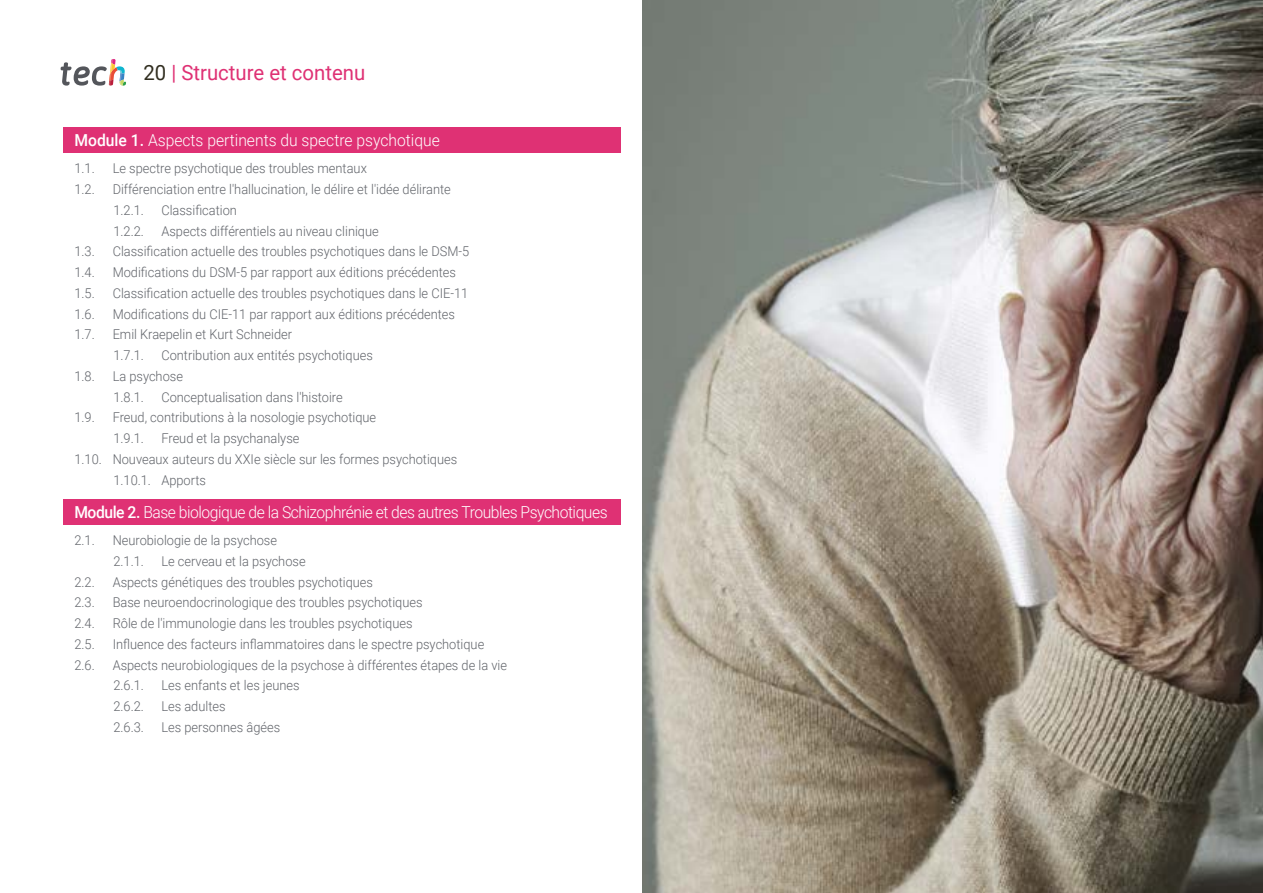
<style>
.page{position:relative;width:1263px;height:893px;background:#fff}
.page>*{position:absolute;margin:0;border:0;box-sizing:border-box;transform-origin:0 0}
.t1{font:21px "Roboto";color:#df3174}
.t2{font:300 16.5px "Roboto";letter-spacing:-.03em;color:#fff;scale:.95 1}
.t3{font:300 16.5px "Roboto";color:#fff;scale:.95 1}
.t4{font:300 13.5px/20.7px "Roboto";color:#61646a;scale:.95 1}
.s1{color:#312e20}
.s2{font-weight:500}
</style>
<div class="page">
<img style="left:642px;top:0;width:621px;height:893px">
<svg style="left:61px;top:59px;width:65px;height:27px"></svg>
<div style="left:63px;top:128px;width:558px;height:25px;background:#df3174"></div>
<div style="left:63px;top:499px;width:558px;height:25px;background:#df3174"></div>
<h1 class="t1" style="left:144px;top:57px;width:223px"><span class="s1">20</span> | Structure et contenu</h1>
<p class="t3" style="left:74px;top:129px;width:386px"><span class="s2">Module 1.</span> Aspects pertinents du spectre psychotique</p>
<p class="t4" style="left:74px;top:158px;width:23px">1.1.</p>
<p class="t4" style="left:113px;top:158px;width:269px">Le spectre psychotique des troubles mentaux</p>
<p class="t4" style="left:74px;top:179px;width:23px">1.2.</p>
<p class="t4" style="left:113px;top:179px;width:357px">Différenciation entre l'hallucination, le délire et l'idée délirante<br>1.2.1.</p>
<p class="t4" style="left:161px;top:199px;width:81px">Classification</p>
<p class="t4" style="left:113px;top:220px;width:34px">1.2.2.</p>
<p class="t4" style="left:161px;top:220px;width:230px">Aspects différentiels au niveau clinique</p>
<p class="t4" style="left:74px;top:241px;width:23px">1.3.</p>
<p class="t4" style="left:113px;top:241px;width:377px">Classification actuelle des troubles psychotiques dans le DSM-5</p>
<p class="t4" style="left:74px;top:262px;width:23px">1.4.</p>
<p class="t4" style="left:113px;top:262px;width:363px">Modifications du DSM-5 par rapport aux éditions précédentes</p>
<p class="t4" style="left:74px;top:282px;width:23px">1.5.</p>
<p class="t4" style="left:113px;top:282px;width:376px">Classification actuelle des troubles psychotiques dans le CIE-11</p>
<p class="t4" style="left:74px;top:303px;width:23px">1.6.</p>
<p class="t4" style="left:113px;top:303px;width:362px">Modifications du CIE-11 par rapport aux éditions précédentes</p>
<p class="t4" style="left:74px;top:324px;width:23px">1.7.</p>
<p class="t4" style="left:113px;top:324px;width:190px">Emil Kraepelin et Kurt Schneider<br>1.7.1.</p>
<p class="t4" style="left:161px;top:345px;width:224px">Contribution aux entités psychotiques</p>
<p class="t4" style="left:74px;top:365px;width:23px">1.8.</p>
<p class="t4" style="left:113px;top:365px;width:76px">La psychose<br>1.8.1.</p>
<p class="t4" style="left:161px;top:386px;width:192px">Conceptualisation dans l'histoire</p>
<p class="t4" style="left:74px;top:407px;width:23px">1.9.</p>
<p class="t4" style="left:113px;top:407px;width:279px">Freud, contributions à la nosologie psychotique<br>1.9.1.</p>
<p class="t4" style="left:161px;top:428px;width:147px">Freud et la psychanalyse</p>
<p class="t4" style="left:74px;top:448px;width:404px">1.10. Nouveaux auteurs du XXIe siècle sur les formes psychotiques</p>
<p class="t4" style="left:113px;top:469px;width:99px">1.10.1. Apports</p>
<p class="t2" style="left:74px;top:500px;width:563px"><span class="s2">Module 2.</span> Base biologique de la Schizophrénie et des autres Troubles Psychotiques</p>
<p class="t4" style="left:74px;top:529px;width:23px">2.1.</p>
<p class="t4" style="left:113px;top:529px;width:175px">Neurobiologie de la psychose<br>2.1.1.</p>
<p class="t4" style="left:161px;top:550px;width:153px">Le cerveau et la psychose</p>
<p class="t4" style="left:74px;top:571px;width:23px">2.2.</p>
<p class="t4" style="left:113px;top:571px;width:275px">Aspects génétiques des troubles psychotiques</p>
<p class="t4" style="left:74px;top:592px;width:23px">2.3.</p>
<p class="t4" style="left:113px;top:592px;width:328px">Base neuroendocrinologique des troubles psychotiques</p>
<p class="t4" style="left:74px;top:612px;width:23px">2.4.</p>
<p class="t4" style="left:113px;top:612px;width:317px">Rôle de l'immunologie dans les troubles psychotiques</p>
<p class="t4" style="left:74px;top:633px;width:23px">2.5.</p>
<p class="t4" style="left:113px;top:633px;width:393px">Influence des facteurs inflammatoires dans le spectre psychotique</p>
<p class="t4" style="left:74px;top:654px;width:23px">2.6.</p>
<p class="t4" style="left:113px;top:654px;width:417px">Aspects neurobiologiques de la psychose à différentes étapes de la vie<br>2.6.1.</p>
<p class="t4" style="left:161px;top:675px;width:147px">Les enfants et les jeunes</p>
<p class="t4" style="left:113px;top:695px;width:34px">2.6.2.</p>
<p class="t4" style="left:161px;top:695px;width:69px">Les adultes</p>
<p class="t4" style="left:113px;top:716px;width:34px">2.6.3.</p>
<p class="t4" style="left:161px;top:716px;width:127px">Les personnes âgées</p>
</div>
